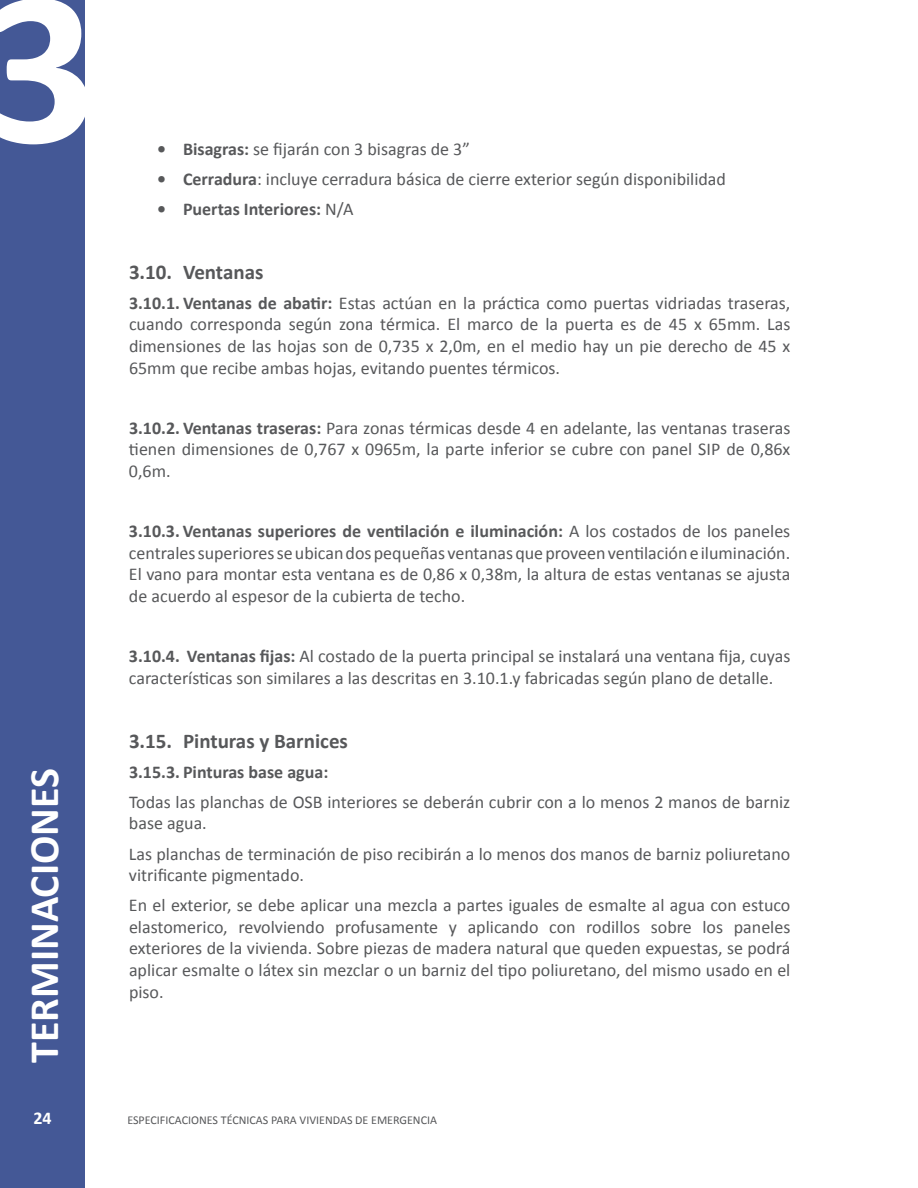
<style>
.page{position:relative;width:918px;height:1188px;background:#fff}
.page>*{position:absolute;margin:0;border:0;box-sizing:border-box;transform-origin:0 0}
.t1{font:700 223.2px "Calibri";color:#fff}
.t2{font:700 42px "Calibri";color:#fff}
.t3{font:700 21px "Calibri";color:#57585a}
.t4{font:18px/21.6px "Calibri";color:#57585a;text-align:justify}
.t5{font:700 18px "Calibri";color:#57585a}
.t6{font:700 18px "Calibri";color:#fff}
.t7{font:12px "Calibri";color:#57585a}
.s1{font-weight:700}
.s2{font-weight:400}
</style>
<div class="page">
<div style="left:0;top:0;width:85px;height:1188px;background:#445896"></div>
<h1 class="t1" style="left:-16px;top:-75px;width:115px">3</h1>
<h2 class="t2" style="left:17px;top:1063px;width:296px;rotate:-90deg">TERMINACIONES</h2>
<p class="t6" style="left:33px;top:1107px;width:20px">24</p>
<p class="t4" style="left:157px;top:138px;width:314px"><span class="s1">• Bisagras:</span> se fijarán con 3 bisagras de 3”</p>
<p class="t4" style="left:157px;top:168px;width:570px"><span class="s1">• Cerradura</span>: incluye cerradura básica de cierre exterior según disponibilidad</p>
<p class="t5" style="left:157px;top:197px;width:198px">• Puertas Interiores: <span class="s2">N/A</span></p>
<p class="t3" style="left:129px;top:258px;width:136px">3.10. Ventanas</p>
<p class="t4" style="left:129px;top:292px;width:663px"><span class="s1">3.10.1. Ventanas de abatir:</span> Estas actúan en la práctica como puertas vidriadas traseras, cuando corresponda según zona térmica. El marco de la puerta es de 45 x 65mm. Las dimensiones de las hojas son de 0,735 x 2,0m, en el medio hay un pie derecho de 45 x 65mm que recibe ambas hojas, evitando puentes térmicos.</p>
<p class="t4" style="left:129px;top:417px;width:663px"><span class="s1">3.10.2. Ventanas traseras:</span> Para zonas térmicas desde 4 en adelante, las ventanas traseras tienen dimensiones de 0,767 x 0965m, la parte inferior se cubre con panel SIP de 0,86x 0,6m.</p>
<p class="t4" style="left:129px;top:520px;width:663px"><span class="s1">3.10.3. Ventanas superiores de ventilación e iluminación:</span> A los costados de los paneles centralessuperioresseubicandospequeñas ventanasqueproveenventilacióneiluminación.<br>El vano para montar esta ventana es de 0,86 x 0,38m, la altura de estas ventanas se ajusta de acuerdo al espesor de la cubierta de techo.</p>
<p class="t4" style="left:129px;top:646px;width:663px"><span class="s1">3.10.4. Ventanas fijas:</span> Al costado de la puerta principal se instalará una ventana fija, cuyas características son similares a las descritas en 3.10.1.y fabricadas según plano de detalle.</p>
<p class="t3" style="left:129px;top:727px;width:220px">3.15. Pinturas y Barnices</p>
<p class="t4" style="left:129px;top:757px;width:663px;line-height:30.2px"><span class="s1">3.15.3. Pinturas base agua:<br></span>Todas las planchas de OSB interiores se deberán cubrir con a lo menos 2 manos de barniz</p>
<p class="t4" style="left:129px;top:808px;width:663px;line-height:30.2px">base agua.<br>Las planchas de terminación de piso recibirán a lo menos dos manos de barniz poliuretano</p>
<p class="t4" style="left:129px;top:860px;width:663px;line-height:30.2px">vitrificante pigmentado.<br>En el exterior, se debe aplicar una mezcla a partes iguales de esmalte al agua con estuco</p>
<p class="t4" style="left:129px;top:916px;width:663px">elastomerico, revolviendo profusamente y aplicando con rodillos sobre los paneles exteriores de la vivienda. Sobre piezas de madera natural que queden expuestas, se podrá aplicar esmalte o látex sin mezclar o un barniz del tipo poliuretano, del mismo usado en el piso.</p>
<p class="t7" style="left:127px;top:1113px;width:311px">ESPECIFICACIONES TÉCNICAS PARA VIVIENDAS DE EMERGENCIA</p>
</div>
